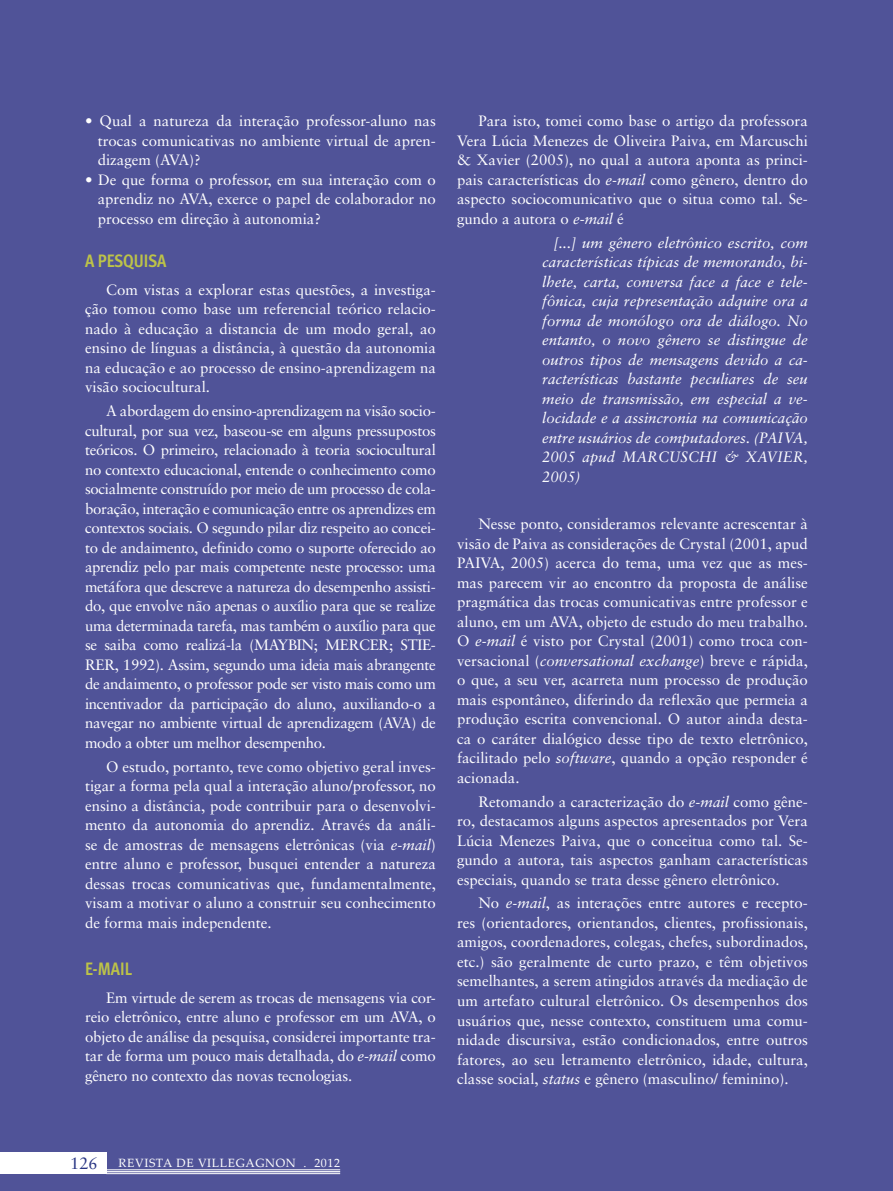
<style>
.page{position:relative;width:893px;height:1191px;background:#505398}
.page>*{position:absolute;margin:0;border:0;box-sizing:border-box;transform-origin:0 0}
.t1{font:700 18px "Meta Cond";letter-spacing:-.005em;color:#bdc348}
.t2{font:16.5px "Sabon";color:#283583}
.t3{font:15px/19.5px "Sabon";color:#fff;text-align:justify}
.t4{font:italic 15px/19.5px "Sabon";color:#fff;text-align:justify}
.t5{font:12px "Palatino Linotype";letter-spacing:.05em;color:#fff}
.s1{font-style:italic}
</style>
<div class="page">
<div style="left:0;top:1152px;width:106px;height:22px;background:#fff"></div>
<hr style="left:106px;top:1169px;width:234px;height:1px;background:#fff">
<hr style="left:106px;top:1171px;width:234px;height:1px;background:#fff">
<hr style="left:106px;top:1173px;width:234px;height:1px;background:#fff">
<p class="t3" style="left:98px;top:111px;width:340px;text-indent:-13px">• Qual a natureza da interação professor-aluno nas trocas comunicativas no ambiente virtual de apren&shy;dizagem (AVA)?</p>
<p class="t3" style="left:98px;top:170px;width:340px;text-indent:-13px">• De que forma o professor, em sua interação com o aprendiz no AVA, exerce o papel de colaborador no processo em direção à autonomia?</p>
<p class="t1" style="left:85px;top:250px;width:83px">A PESQUISA</p>
<p class="t3" style="left:85px;top:280px;width:352px;text-indent:21px">Com vistas a explorar estas questões, a investiga&shy;ção tomou como base um referencial teórico relacio&shy;nado à educação a distancia de um modo geral, ao ensino de línguas a distância, à questão da autonomia na educação e ao processo de ensino-aprendizagem na visão sociocultural.</p>
<p class="t3" style="left:85px;top:401px;width:352px;text-indent:21px">A abordagem do ensino-aprendizagem na visão socio&shy;cultural, por sua vez, baseou-se em alguns pressupostos teóricos. O primeiro, relacionado à teoria sociocultural no contexto educacional, entende o conhecimento como socialmente construído por meio de um processo de cola&shy;boração, interação e comunicação entre os aprendizes em contextos sociais. O segundo pilar diz respeito ao concei&shy;to de andaimento, definido como o suporte oferecido ao aprendiz pelo par mais competente neste processo: uma metáfora que descreve a natureza do desempenho assisti&shy;do, que envolve não apenas o auxílio para que se realize uma determinada tarefa, mas também o auxílio para que se saiba como realizá-la (MAYBIN; MERCER; STIE-RER, 1992). Assim, segundo uma ideia mais abrangente de andaimento, o professor pode ser visto mais como um incentivador da participação do aluno, auxiliando-o a navegar no ambiente virtual de aprendizagem (AVA) de modo a obter um melhor desempenho.</p>
<p class="t3" style="left:85px;top:756px;width:352px;text-indent:21px">O estudo, portanto, teve como objetivo geral inves&shy;tigar a forma pela qual a interação aluno/professor, no ensino a distância, pode contribuir para o desenvolvi&shy;mento da autonomia do aprendiz. Através da análi&shy;se de amostras de mensagens eletrônicas (via <span class="s1">e-mail</span>) entre aluno e professor, busquei entender a natureza dessas trocas comunicativas que, fundamentalmente, visam a motivar o aluno a construir seu conhecimento de forma mais independente.</p>
<p class="t1" style="left:85px;top:958px;width:42px">E-MAIL</p>
<p class="t3" style="left:85px;top:987px;width:352px;text-indent:21px">Em virtude de serem as trocas de mensagens via cor&shy;reio eletrônico, entre aluno e professor em um AVA, o objeto de análise da pesquisa, considerei importante tra&shy;tar de forma um pouco mais detalhada, do <span class="s1">e-mail</span> como gênero no contexto das novas tecnologias.</p>
<p class="t3" style="left:457px;top:111px;width:352px;text-indent:21px">Para isto, tomei como base o artigo da professora Vera Lúcia Menezes de Oliveira Paiva, em Marcuschi &amp; Xavier (2005), no qual a autora aponta as princi&shy;pais características do <span class="s1">e-mail</span> como gênero, dentro do aspecto sociocomunicativo que o situa como tal. Se&shy;gundo a autora o <span class="s1">e-mail</span> é</p>
<p class="t4" style="left:542px;top:233px;width:267px;text-indent:12px">[...] um gênero eletrônico escrito, com características típicas de memorando, bi&shy;lhete, carta, conversa face a face e tele&shy;fônica, cuja representação adquire ora a forma de monólogo ora de diálogo. No entanto, o novo gênero se distingue de outros tipos de mensagens devido a ca&shy;racterísticas bastante peculiares de seu meio de transmissão, em especial a ve&shy;locidade e a assincronia na comunicação entre usuários de computadores. (PAIVA, 2005 apud MARCUSCHI &amp; XAVIER, 2005)</p>
<p class="t3" style="left:457px;top:514px;width:352px;text-indent:21px">Nesse ponto, consideramos relevante acrescentar à visão de Paiva as considerações de Crystal (2001, apud PAIVA, 2005) acerca do tema, uma vez que as mes&shy;mas parecem vir ao encontro da proposta de análise pragmática das trocas comunicativas entre professor e aluno, em um AVA, objeto de estudo do meu trabalho.<br>O <span class="s1">e-mail</span> é visto por Crystal (2001) como troca con&shy;versacional (<span class="s1">conversational exchange</span>) breve e rápida, o que, a seu ver, acarreta num processo de produção mais espontâneo, diferindo da reflexão que permeia a produção escrita convencional. O autor ainda desta&shy;ca o caráter dialógico desse tipo de texto eletrônico, facilitado pelo <span class="s1">software</span>, quando a opção responder é acionada.</p>
<p class="t3" style="left:457px;top:791px;width:352px;text-indent:21px">Retomando a caracterização do <span class="s1">e-mail</span> como gêne&shy;ro, destacamos alguns aspectos apresentados por Vera Lúcia Menezes Paiva, que o conceitua como tal. Se&shy;gundo a autora, tais aspectos ganham características especiais, quando se trata desse gênero eletrônico.</p>
<p class="t3" style="left:457px;top:893px;width:352px;text-indent:21px">No <span class="s1">e-mail</span>, as interações entre autores e recepto&shy;res (orientadores, orientandos, clientes, profissionais, amigos, coordenadores, colegas, chefes, subordinados, etc.) são geralmente de curto prazo, e têm objetivos semelhantes, a serem atingidos através da mediação de um artefato cultural eletrônico. Os desempenhos dos usuários que, nesse contexto, constituem uma comu&shy;nidade discursiva, estão condicionados, entre outros fatores, ao seu letramento eletrônico, idade, cultura, classe social, <span class="s1">status</span> e gênero (masculino/ feminino).</p>
<p class="t2" style="left:70px;top:1153px;width:29px">126</p>
<p class="t5" style="left:119px;top:1154px;width:223px">REVISTA DE VILLEGAGNON . 2012</p>
</div>
